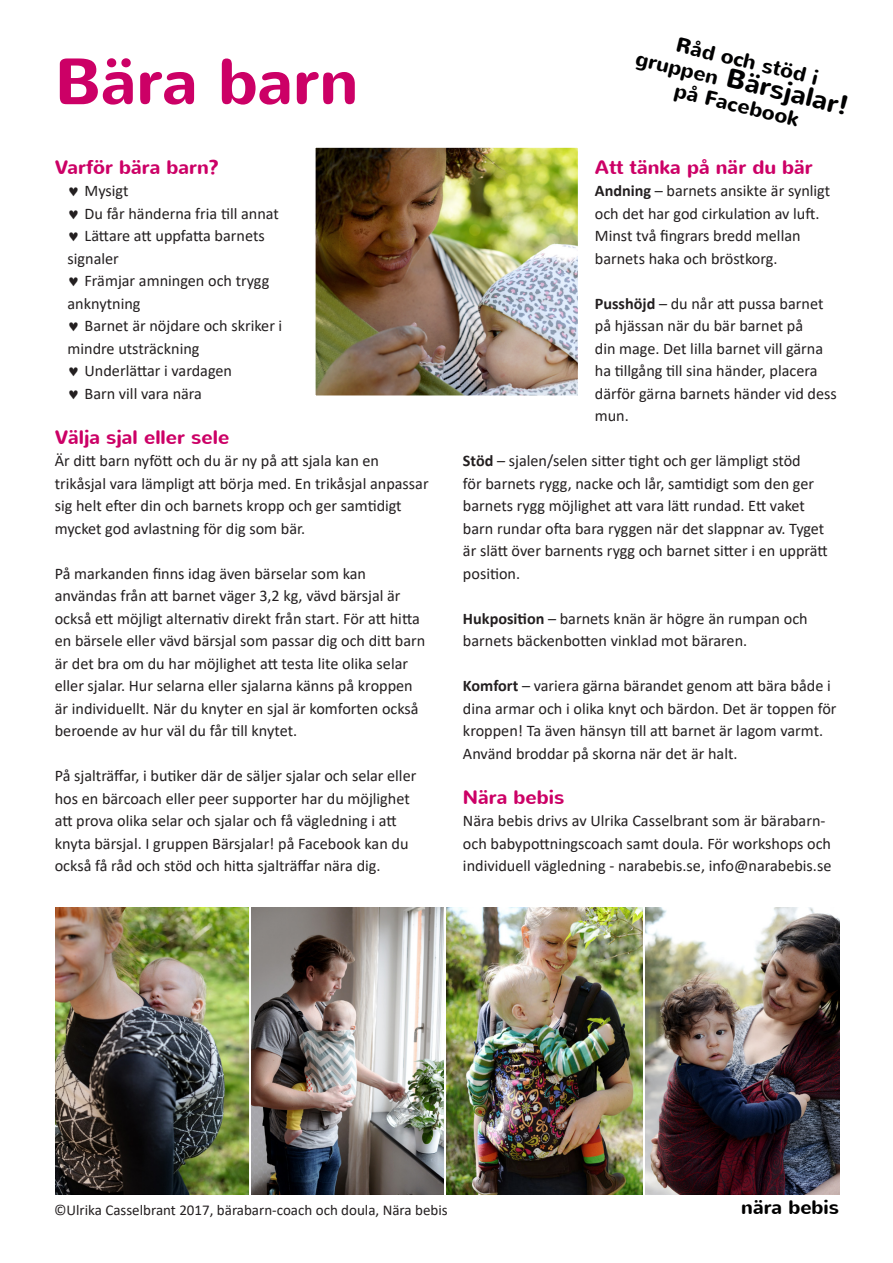
<style>
.page{position:relative;width:893px;height:1263px;background:#fff}
.page>*{position:absolute;margin:0;border:0;box-sizing:border-box;transform-origin:0 0}
.t1{font:700 64.5px "Nunito";color:#c06}
.t2{font:700 27px "Nunito";color:#000001}
.t3{font:700 21px "Nunito";color:#000001}
.t4{font:700 19.5px "Nunito";color:#c06}
.t5{font:700 19.5px "Nunito";color:#010000}
.t6{font:16.2px/22.5px "Calibri";color:#231f20}
.t7{font:15px "Calibri";color:#231f20}
.s1{font-size:21px}
.s2{font-weight:700}
</style>
<div class="page">
<img style="left:317px;top:149px;width:260px;height:245px">
<img style="left:251px;top:907px;width:192px;height:287px">
<img style="left:645px;top:907px;width:194px;height:287px">
<img style="left:446px;top:907px;width:196px;height:287px">
<img style="left:55px;top:907px;width:193px;height:287px">
<p class="t1" style="left:55px;top:39px;width:305px">Bära barn</p>
<p class="t4" style="left:55px;top:154px;width:166px">Varför bära barn?</p>
<p class="t6" style="left:68px;top:179px;width:62px">♥ Mysigt</p>
<p class="t6" style="left:68px;top:201px;width:213px">♥ Du får händerna fria till annat</p>
<p class="t6" style="left:68px;top:224px;width:199px">♥ Lättare att uppfatta barnets signaler</p>
<p class="t6" style="left:68px;top:269px;width:203px">♥ Främjar amningen och trygg anknytning</p>
<p class="t6" style="left:68px;top:314px;width:216px">♥ Barnet är nöjdare och skriker i mindre utsträckning</p>
<p class="t6" style="left:68px;top:359px;width:166px">♥ Underlättar i vardagen</p>
<p class="t6" style="left:68px;top:381px;width:136px">♥ Barn vill vara nära</p>
<p class="t4" style="left:55px;top:424px;width:176px">Välja sjal eller sele</p>
<p class="t6" style="left:55px;top:449px;width:375px">Är ditt barn nyfött och du är ny på att sjala kan en trikåsjal vara lämpligt att börja med. En trikåsjal anpassar sig helt efter din och barnets kropp och ger samtidigt mycket god avlastning för dig som bär.</p>
<p class="t6" style="left:55px;top:561px;width:372px">På markanden finns idag även bärselar som kan användas från att barnet väger 3,2 kg, vävd bärsjal är också ett möjligt alternativ direkt från start. För att hitta en bärsele eller vävd bärsjal som passar dig och ditt barn är det bra om du har möjlighet att testa lite olika selar eller sjalar. Hur selarna eller sjalarna känns på kroppen är individuellt. När du knyter en sjal är komforten också beroende av hur väl du får till knytet.</p>
<p class="t6" style="left:55px;top:764px;width:363px">På sjalträffar, i butiker där de säljer sjalar och selar eller hos en bärcoach eller peer supporter har du möjlighet att prova olika selar och sjalar och få vägledning i att knyta bärsjal. I gruppen Bärsjalar! på Facebook kan du också få råd och stöd och hitta sjalträffar nära dig.</p>
<p class="t3" style="left:680px;top:31px;width:147px;rotate:13deg">Råd och stöd i</p>
<p class="t2" style="left:640px;top:40px;width:219px;rotate:13deg"><span class="s1">gruppen</span> Bärsjalar!</p>
<p class="t3" style="left:678px;top:77px;width:129px;rotate:13deg">på Facebook</p>
<p class="t4" style="left:595px;top:154px;width:219px">Att tänka på när du bär</p>
<p class="t6" style="left:595px;top:179px;width:237px"><span class="s2">Andning</span> – barnets ansikte är synligt och det har god cirkulation av luft.<br>Minst två fingrars bredd mellan barnets haka och bröstkorg.</p>
<p class="t6" style="left:595px;top:291px;width:243px"><span class="s2">Pusshöjd</span> – du når att pussa barnet på hjässan när du bär barnet på<br>din mage. Det lilla barnet vill gärna ha tillgång till sina händer, placera därför gärna barnets händer vid dess mun.</p>
<p class="t6" style="left:463px;top:449px;width:366px"><span class="s2">Stöd</span> – sjalen/selen sitter tight och ger lämpligt stöd<br>för barnets rygg, nacke och lår, samtidigt som den ger barnets rygg möjlighet att vara lätt rundad. Ett vaket barn rundar ofta bara ryggen när det slappnar av. Tyget är slätt över barnents rygg och barnet sitter i en upprätt position.</p>
<p class="t6" style="left:463px;top:606px;width:346px"><span class="s2">Hukposition</span> – barnets knän är högre än rumpan och barnets bäckenbotten vinklad mot bäraren.</p>
<p class="t6" style="left:463px;top:674px;width:375px"><span class="s2">Komfort</span> – variera gärna bärandet genom att bära både i dina armar och i olika knyt och bärdon. Det är toppen för kroppen! Ta även hänsyn till att barnet är lagom varmt.<br>Använd broddar på skorna när det är halt.</p>
<p class="t4" style="left:463px;top:784px;width:103px">Nära bebis</p>
<p class="t6" style="left:463px;top:809px;width:370px">Nära bebis drivs av Ulrika Casselbrant som är bärabarn&shy;och babypottningscoach samt doula. För workshops och individuell vägledning - narabebis.se, info@narabebis.se</p>
<p class="t7" style="left:54px;top:1200px;width:395px">©Ulrika Casselbrant 2017, bärabarn-coach och doula, Nära bebis</p>
<p class="t5" style="left:741px;top:1194px;width:99px">nära bebis</p>
</div>
